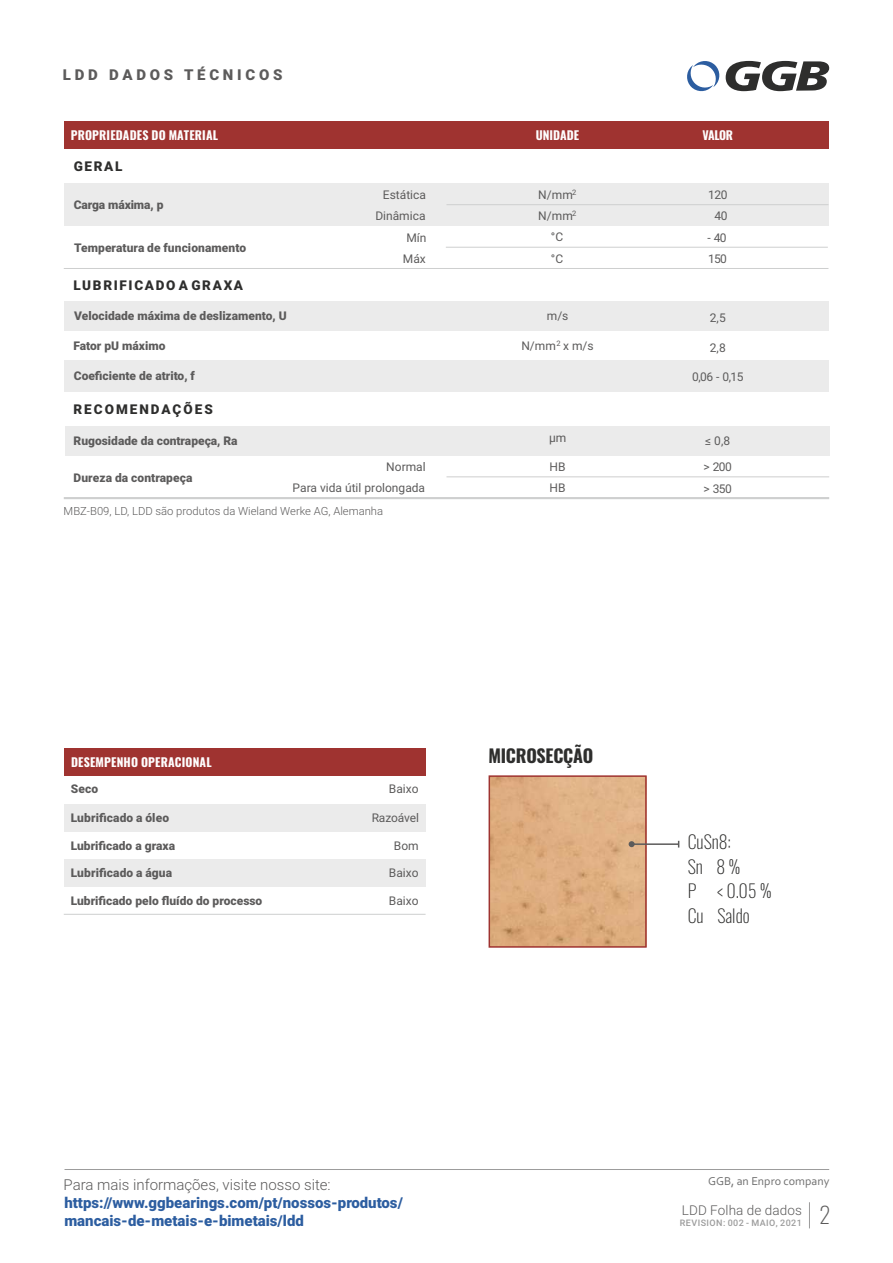
<style>
.page{position:relative;width:893px;height:1263px;background:#fff}
.page>*{position:absolute;margin:0;border:0;box-sizing:border-box;transform-origin:0 0}
.t1{font:200 22.5px "Oswald";color:#5c5b5b}
.t2{font:200 18px/24.5px "Oswald";color:#2e2e2d}
.t3{font:700 18px "Oswald";letter-spacing:-.015em;color:#2e2e2d}
.t4{font:900 15px/18px "Roboto";color:#2c5da0}
.t5{font:300 15px "Roboto";color:#5c5b5b}
.t6{font:900 15px "Roboto";letter-spacing:.25em;color:#5c5b5b}
.t7{font:900 13.5px "Roboto";letter-spacing:.125em;color:#2e2e2d}
.t8{font:300 13.5px "Roboto";letter-spacing:.01em;color:#5c5b5b}
.t9{font:900 13.5px "Roboto";letter-spacing:.15em;color:#2e2e2d}
.t10{font:900 12px "Roboto";color:#5c5b5b}
.t11{font:12px/21.8px "Roboto";color:#5c5b5b}
.t12{font:700 12px "Oswald";letter-spacing:.015em;color:#fefefe}
.t13{font:12px "Corbel";color:#717171}
.t14{font:300 11.25px "Roboto";color:#5c5b5b}
.t15{font:500 9px "Roboto";letter-spacing:.05em;color:#9c9c9c}
.t16{font:7.5px "Roboto";color:#5c5b5b}
</style>
<div class="page">
<div style="left:65px;top:426px;width:764px;height:30px;background:#ebebeb"></div>
<svg style="left:687px;top:60px;width:142px;height:32px"></svg>
<div style="left:64px;top:121px;width:764px;height:28px;background:#9f3330"></div>
<div style="left:64px;top:360px;width:764px;height:32px;background:#ebebeb"></div>
<div style="left:64px;top:301px;width:764px;height:30px;background:#ebebeb"></div>
<div style="left:64px;top:183px;width:764px;height:43px;background:#ebebeb"></div>
<hr style="left:446px;top:204px;width:382px;height:1px;background:#cecfcf">
<hr style="left:64px;top:497px;width:765px;height:2px;background:#cecfcf">
<hr style="left:446px;top:247px;width:382px;height:1px;background:#cecfcf">
<hr style="left:446px;top:476px;width:383px;height:1px;background:#cecfcf">
<hr style="left:64px;top:268px;width:764px;height:1px;background:#cecfcf">
<hr style="left:65px;top:1169px;width:764px;height:1px;background:#9c9c9c">
<div style="left:64px;top:859px;width:362px;height:28px;background:#ebebeb"></div>
<div style="left:64px;top:804px;width:362px;height:27px;background:#ebebeb"></div>
<div style="left:64px;top:748px;width:362px;height:28px;background:#9f3330"></div>
<hr style="left:64px;top:914px;width:362px;height:1px;background:#cecfcf">
<img style="left:492px;top:778px;width:152px;height:167px">
<div style="left:489px;top:775px;width:158px;height:173px;border:2px solid #9f3330"></div>
<hr style="left:632px;top:843px;width:47px;height:2px;background:#5c5b5b">
<svg style="left:629px;top:841px;width:6px;height:6px"></svg>
<svg style="left:809px;top:1202px;width:1px;height:26px"></svg>
<p class="t6" style="left:63px;top:69px;width:221px">LDD DADOS TÉCNICOS</p>
<p class="t12" style="left:71px;top:127px;width:149px">PROPRIEDADES DO MATERIAL</p>
<p class="t12" style="left:536px;top:127px;width:45px">UNIDADE</p>
<p class="t12" style="left:703px;top:127px;width:32px">VALOR</p>
<p class="t7" style="left:74px;top:161px;width:50px">GERAL</p>
<p class="t10" style="left:74px;top:200px;width:91px">Carga máxima, p</p>
<p class="t10" style="left:74px;top:243px;width:174px">Temperatura de funcionamento</p>
<p class="t11" style="left:708px;top:185px;width:21px">120</p>
<p class="t11" style="left:538px;top:185px;width:36px">N/mm</p>
<p class="t16" style="left:572px;top:190px;width:6px">2</p>
<p class="t11" style="left:538px;top:206px;width:36px">N/mm</p>
<p class="t16" style="left:572px;top:211px;width:6px">2</p>
<p class="t11" style="left:375px;top:186px;width:52px;line-height:20.7px;text-align:right">Estática<br>Dinâmica</p>
<p class="t11" style="left:714px;top:206px;width:14px">40</p>
<p class="t11" style="left:708px;top:229px;width:21px;line-height:20.7px">- 40<br>150</p>
<p class="t11" style="left:551px;top:227px;width:14px">°C °C</p>
<p class="t11" style="left:403px;top:228px;width:25px;line-height:21.1px">Mín<br>Máx</p>
<p class="t7" style="left:73px;top:280px;width:171px">LUBRIFICADO A GRAXA</p>
<p class="t10" style="left:74px;top:311px;width:214px">Velocidade máxima de deslizamento, U</p>
<p class="t10" style="left:74px;top:341px;width:93px">Fator pU máximo</p>
<p class="t10" style="left:74px;top:371px;width:123px">Coeficiente de atrito, f</p>
<p class="t9" style="left:73px;top:403px;width:141px">RECOMENDAÇÕES</p>
<p class="t10" style="left:74px;top:436px;width:166px">Rugosidade da contrapeça, Ra</p>
<p class="t10" style="left:74px;top:473px;width:120px">Dureza da contrapeça</p>
<p class="t11" style="left:293px;top:457px;width:135px;text-align:right">Normal<br>Para vida útil prolongada</p>
<p class="t14" style="left:64px;top:507px;width:321px">MBZ-B09, LD, LDD são produtos da Wieland Werke AG, Alemanha</p>
<p class="t11" style="left:547px;top:306px;width:23px">m/s</p>
<p class="t11" style="left:521px;top:336px;width:74px">N/mm<sup>2</sup> x m/s</p>
<p class="t11" style="left:549px;top:428px;width:19px">μm</p>
<p class="t11" style="left:549px;top:456px;width:18px">HB<br>HB</p>
<p class="t12" style="left:71px;top:754px;width:142px">DESEMPENHO OPERACIONAL</p>
<p class="t10" style="left:71px;top:784px;width:29px">Seco</p>
<p class="t10" style="left:71px;top:813px;width:100px">Lubrificado a óleo</p>
<p class="t10" style="left:71px;top:841px;width:106px">Lubrificado a graxa</p>
<p class="t10" style="left:71px;top:868px;width:103px">Lubrificado a água</p>
<p class="t10" style="left:71px;top:896px;width:193px">Lubrificado pelo fluído do processo</p>
<p class="t11" style="left:389px;top:779px;width:31px">Baixo</p>
<p class="t11" style="left:372px;top:808px;width:49px">Razoável</p>
<p class="t11" style="left:394px;top:836px;width:27px">Bom</p>
<p class="t11" style="left:389px;top:863px;width:31px">Baixo</p>
<p class="t11" style="left:389px;top:891px;width:31px">Baixo</p>
<h2 class="t3" style="left:488px;top:744px;width:106px">MICROSECÇÃO</h2>
<p class="t11" style="left:710px;top:308px;width:17px">2,5</p>
<p class="t11" style="left:710px;top:338px;width:17px">2,8</p>
<p class="t11" style="left:692px;top:368px;width:53px">0,06 - 0,15</p>
<p class="t11" style="left:703px;top:429px;width:30px;line-height:25.5px">≤ 0,8 &gt; 200</p>
<p class="t11" style="left:703px;top:479px;width:30px">&gt; 350</p>
<h2 class="t2" style="left:688px;top:830px;width:85px">CuSn8:<br>Sn 8 %<br>P &lt; 0.05 %<br>Cu Saldo</h2>
<p class="t5" style="left:64px;top:1179px;width:269px">Para mais informações, visite nosso site:</p>
<p class="t4" style="left:64px;top:1195px;width:340px">https://www.ggbearings.com/pt/nossos-produtos/ mancais-de-metais-e-bimetais/ldd</p>
<p class="t13" style="left:708px;top:1176px;width:123px">GGB, an Enpro company</p>
<h1 class="t1" style="left:820px;top:1200px;width:13px">2</h1>
<p class="t8" style="left:682px;top:1204px;width:121px">LDD Folha de dados</p>
<p class="t15" style="left:680px;top:1219px;width:124px">REVISION: 002 - MAIO, 2021</p>
</div>
